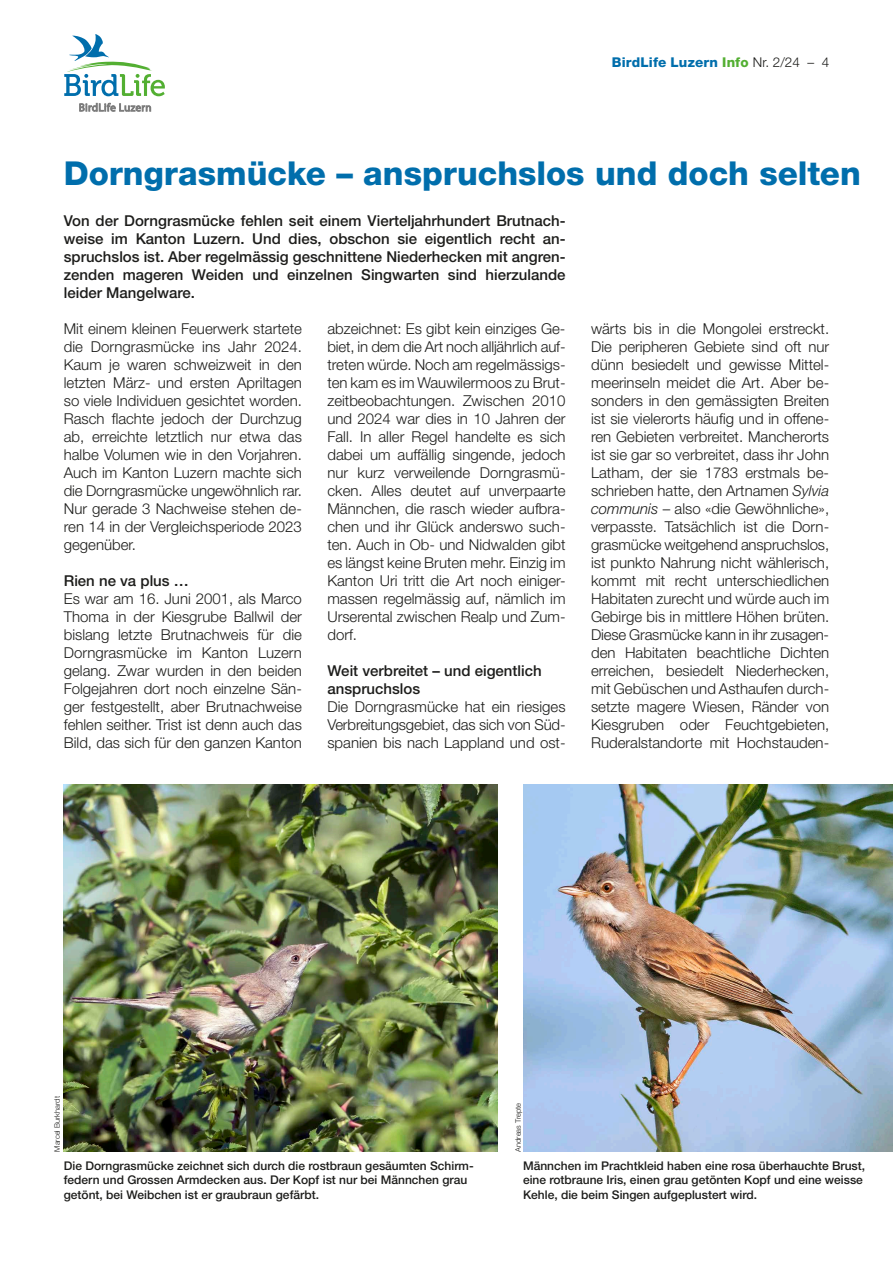
<style>
.page{position:relative;width:893px;height:1263px;background:#fff}
.page>*{position:absolute;margin:0;border:0;box-sizing:border-box;transform-origin:0 0}
.t1{font:800 33px "Helvetica Neue LT Std";color:#006eac}
.t2{font:300 15px/18px "Helvetica Neue LT Std";color:#1d1d1b;text-align:justify}
.t3{font:500 15px/18px "Helvetica Neue LT Std";color:#1d1d1b}
.t4{font:800 13.5px "Helvetica Neue LT Std";letter-spacing:.01em;color:#006eac}
.t5{font:500 12px/14.4px "Helvetica Neue LT Std";color:#1d1d1b}
.t6{font:300 7.5px "Helvetica Neue LT Std";color:#1d1d1b}
.s1{color:#53af32}
.s2{font-weight:300;color:#1d1d1b}
.s3{font-style:italic}
</style>
<div class="page">
<svg style="left:64px;top:34px;width:101px;height:62px"></svg>
<svg style="left:79px;top:102px;width:72px;height:10px"></svg>
<img style="left:64px;top:784px;width:433px;height:368px">
<img style="left:523px;top:784px;width:370px;height:368px">
<p class="t4" style="left:612px;top:54px;width:219px">BirdLife Luzern <span class="s1">Info</span> <span class="s2">Nr. 2/24 – 4</span></p>
<h1 class="t1" style="left:64px;top:154px;width:799px">Dorngrasmücke – anspruchslos und doch selten</h1>
<p class="t3" style="left:64px;top:212px;width:503px;text-align:justify">Von der Dorngrasmücke fehlen seit einem Vierteljahrhundert Brutnach&shy;weise im Kanton Luzern. Und dies, obschon sie eigentlich recht an&shy;spruchslos ist. Aber regelmässig geschnittene Niederhecken mit angren&shy;zenden mageren Weiden und einzelnen Singwarten sind hierzulande leider Mangelware.</p>
<p class="t2" style="left:64px;top:320px;width:240px">Mit einem kleinen Feuerwerk startete die Dorngrasmücke ins Jahr 2024.<br>Kaum je waren schweizweit in den letzten März- und ersten Apriltagen so viele Individuen gesichtet worden.<br>Rasch flachte jedoch der Durchzug ab, erreichte letztlich nur etwa das halbe Volumen wie in den Vorjahren.<br>Auch im Kanton Luzern machte sich die Dorngrasmücke ungewöhnlich rar.<br>Nur gerade 3 Nachweise stehen de&shy;ren 14 in der Vergleichsperiode 2023 gegenüber.</p>
<p class="t3" style="left:64px;top:572px;width:127px">Rien ne va plus …</p>
<p class="t2" style="left:64px;top:590px;width:240px">Es war am 16. Juni 2001, als Marco Thoma in der Kiesgrube Ballwil der bislang letzte Brutnachweis für die Dorngrasmücke im Kanton Luzern gelang. Zwar wurden in den beiden Folgejahren dort noch einzelne Sän&shy;ger festgestellt, aber Brutnachweise fehlen seither. Trist ist denn auch das Bild, das sich für den ganzen Kanton</p>
<p class="t2" style="left:327px;top:320px;width:240px">abzeichnet: Es gibt kein einziges Ge&shy;biet, in dem die Art noch alljährlich auf&shy;treten würde. Noch am regelmässigs&shy;ten kam es im Wauwilermoos zu Brut&shy;zeitbeobachtungen. Zwischen 2010 und 2024 war dies in 10 Jahren der Fall. In aller Regel handelte es sich dabei um auffällig singende, jedoch nur kurz verweilende Dorngrasmü&shy;cken. Alles deutet auf unverpaarte Männchen, die rasch wieder aufbra&shy;chen und ihr Glück anderswo such&shy;ten. Auch in Ob- und Nidwalden gibt es längst keine Bruten mehr. Einzig im Kanton Uri tritt die Art noch einiger&shy;massen regelmässig auf, nämlich im Urserental zwischen Realp und Zum&shy;dorf.</p>
<p class="t3" style="left:327px;top:662px;width:216px">Weit verbreitet – und eigentlich anspruchslos</p>
<p class="t2" style="left:327px;top:698px;width:240px">Die Dorngrasmücke hat ein riesiges Verbreitungsgebiet, das sich von Süd&shy;spanien bis nach Lappland und ost-</p>
<p class="t2" style="left:591px;top:320px;width:240px">wärts bis in die Mongolei erstreckt.<br>Die peripheren Gebiete sind oft nur dünn besiedelt und gewisse Mittel&shy;meerinseln meidet die Art. Aber be&shy;sonders in den gemässigten Breiten ist sie vielerorts häufig und in offene&shy;ren Gebieten verbreitet. Mancherorts ist sie gar so verbreitet, dass ihr John Latham, der sie 1783 erstmals be&shy;schrieben hatte, den Artnamen <span class="s3">Sylvia communis</span> – also «die Gewöhnliche», verpasste. Tatsächlich ist die Dorn&shy;grasmücke weitgehend anspruchslos, ist punkto Nahrung nicht wählerisch, kommt mit recht unterschiedlichen Habitaten zurecht und würde auch im Gebirge bis in mittlere Höhen brüten.<br>Diese Grasmücke kann in ihr zusagen&shy;den Habitaten beachtliche Dichten erreichen, besiedelt Niederhecken, mit Gebüschen und Asthaufen durch&shy;setzte magere Wiesen, Ränder von Kiesgruben oder Feuchtgebieten, Ruderalstandorte mit Hochstauden-</p>
<p class="t6" style="left:53px;top:1152px;width:57px;rotate:-90deg">Marcel Burkhardt</p>
<p class="t6" style="left:513px;top:1152px;width:50px;rotate:-90deg">Andreas Trepte</p>
<p class="t5" style="left:64px;top:1158px;width:411px">Die Dorngrasmücke zeichnet sich durch die rostbraun gesäumten Schirm&shy;federn und Grossen Armdecken aus. Der Kopf ist nur bei Männchen grau getönt, bei Weibchen ist er graubraun gefärbt.</p>
<p class="t5" style="left:523px;top:1158px;width:344px">Männchen im Prachtkleid haben eine rosa überhauchte Brust, eine rotbraune Iris, einen grau getönten Kopf und eine weisse<br>Kehle, die beim Singen aufgeplustert wird.</p>
</div>
